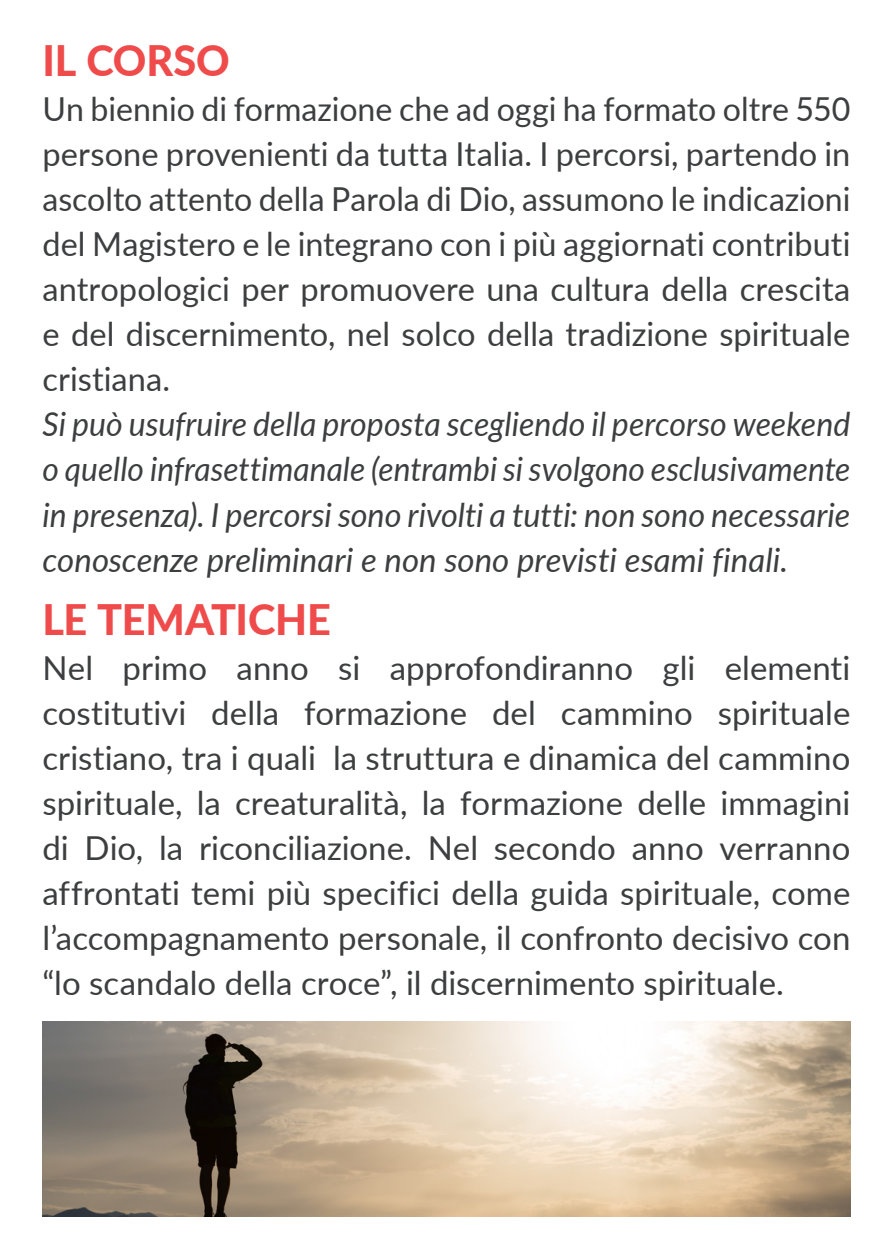
<style>
.page{position:relative;width:893px;height:1259px;background:#fff}
.page>*{position:absolute;margin:0;border:0;box-sizing:border-box;transform-origin:0 0}
._13Int_Testo{font:800 42px "Lato";letter-spacing:-.005em;color:#ef4b4b}
._13Int_Testo-2{font:33px/45px "Lato";color:#3d3e3f;text-align:justify}
._13Int_Testo-3{font:italic 33px/45px "Lato";color:#3d3e3f;text-align:justify}
</style>
<div class="page">
<img style="left:43px;top:1021px;width:807px;height:195px">
<p class="_13Int_Testo" style="left:43px;top:30px;width:189px">IL CORSO</p>
<p class="_13Int_Testo-2" style="left:43px;top:85px;width:809px">Un biennio di formazione che ad oggi ha formato oltre 550 persone provenienti da tutta Italia. I percorsi, partendo in ascolto attento della Parola di Dio, assumono le indicazioni del Magistero e le integrano con i più aggiornati contributi antropologici per promuovere una cultura della crescita e del discernimento, nel solco della tradizione spirituale cristiana.</p>
<p class="_13Int_Testo-3" style="left:43px;top:400px;width:809px">Si può usufruire della proposta scegliendo il percorso weekend o quello infrasettimanale (entrambi si svolgono esclusivamente in presenza). I percorsi sono rivolti a tutti: non sono necessarie conoscenze preliminari e non sono previsti esami finali.</p>
<p class="_13Int_Testo" style="left:43px;top:589px;width:290px">LE TEMATICHE</p>
<p class="_13Int_Testo-2" style="left:43px;top:644px;width:809px">Nel primo anno si approfondiranno gli elementi costitutivi della formazione del cammino spirituale cristiano, tra i quali la struttura e dinamica del cammino spirituale, la creaturalità, la formazione delle immagini di Dio, la riconciliazione. Nel secondo anno verranno affrontati temi più specifici della guida spirituale, come l’accompagnamento personale, il confronto decisivo con “lo scandalo della croce”, il discernimento spirituale.</p>
</div>
